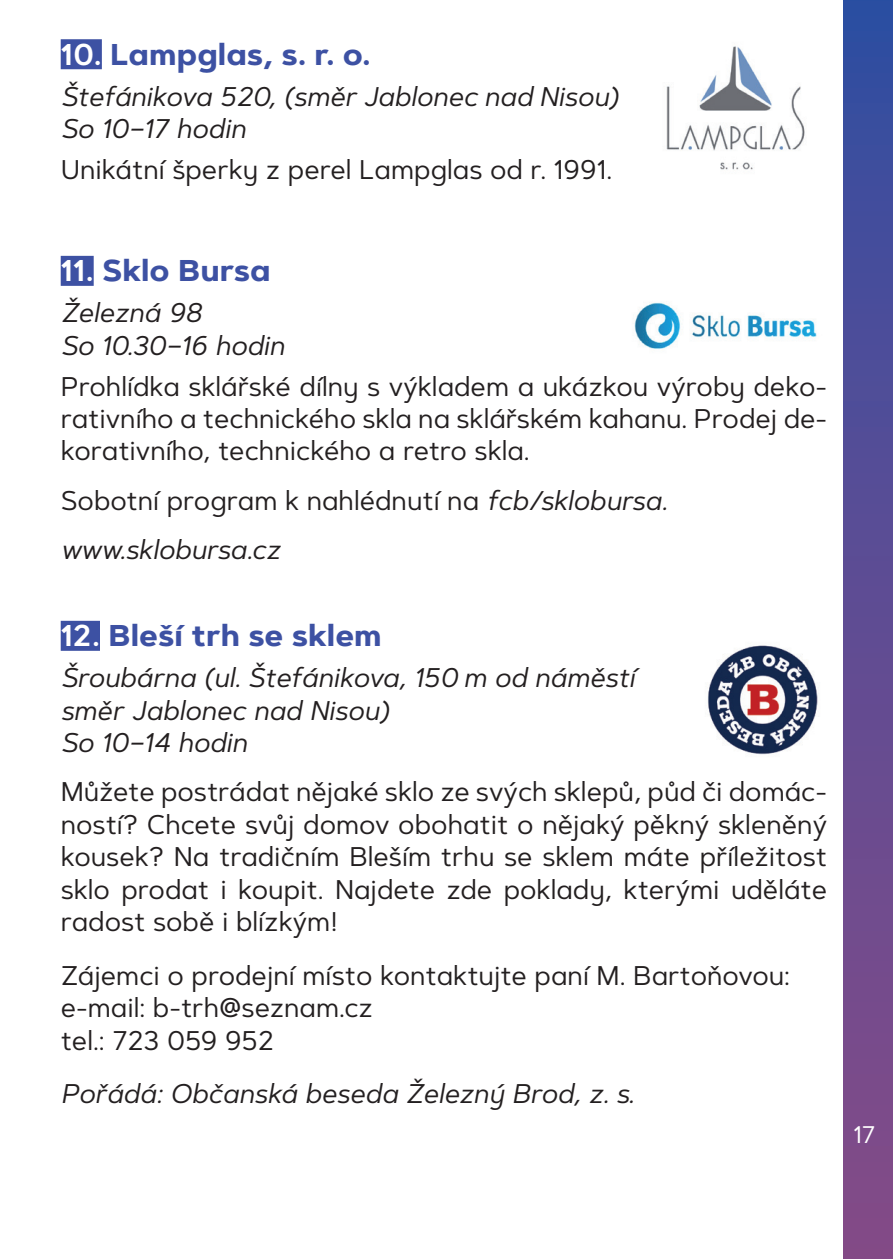
<style>
.page{position:relative;width:893px;height:1259px;background:#fff}
.page>*{position:absolute;margin:0;border:0;box-sizing:border-box;transform-origin:0 0}
.t1{font:700 30px "Artegra Sans Alt";letter-spacing:.02em;color:#3d51a3}
.t2{font:27px/32.4px "Artegra Sans Alt";color:#231f20;text-align:justify}
.t3{font:italic 27px/32.4px "Artegra Sans Alt";color:#231f20}
.t4{font:24px "Artegra Sans Alt";color:#fff}
.s1{font-weight:600;color:#fff}
.s2{font-style:normal}
</style>
<div class="page">
<div style="left:843px;top:0;width:50px;height:1259px;background:linear-gradient(to bottom,#334ea1,#884a86)"></div>
<div style="left:61px;top:39px;width:41px;height:30px;background:#3d51a3"></div>
<div style="left:61px;top:256px;width:33px;height:30px;background:#3d51a3"></div>
<div style="left:61px;top:621px;width:39px;height:30px;background:#3d51a3"></div>
<img style="left:666px;top:46px;width:139px;height:124px">
<img style="left:634px;top:302px;width:183px;height:47px">
<img style="left:707px;top:645px;width:111px;height:110px">
<p class="t1" style="left:61px;top:32px;width:311px"><span class="s1">10.</span> Lampglas, s. r. o.</p>
<p class="t3" style="left:61px;top:79px;width:560px">Štefánikova 520, (směr Jablonec nad Nisou)<br>So 10–17 hodin</p>
<p class="t2" style="left:61px;top:153px;width:553px">Unikátní šperky z perel Lampglas od r. 1991.</p>
<p class="t1" style="left:61px;top:249px;width:211px"><span class="s1">11.</span> Sklo Bursa</p>
<p class="t3" style="left:61px;top:296px;width:225px">Železná 98<br>So 10.30–16 hodin</p>
<p class="t2" style="left:61px;top:369px;width:768px">Prohlídka sklářské dílny s výkladem a ukázkou výroby deko&shy;rativního a technického skla na sklářském kahanu. Prodej de&shy;korativního, technického a retro skla.</p>
<p class="t3" style="left:61px;top:475px;width:608px;line-height:49.5px"><span class="s2">Sobotní program k nahlédnutí na</span> fcb/sklobursa. www.sklobursa.cz</p>
<p class="t1" style="left:61px;top:613px;width:322px"><span class="s1">12.</span> Bleší trh se sklem</p>
<p class="t3" style="left:61px;top:661px;width:576px">Šroubárna (ul. Štefánikova, 150 m od náměstí směr Jablonec nad Nisou)<br>So 10–14 hodin</p>
<p class="t2" style="left:61px;top:775px;width:768px">Můžete postrádat nějaké sklo ze svých sklepů, půd či domác&shy;ností? Chcete svůj domov obohatit o nějaký pěkný skleněný kousek? Na tradičním Bleším trhu se sklem máte příležitost sklo prodat i koupit. Najdete zde poklady, kterými uděláte radost sobě i blízkým!</p>
<p class="t2" style="left:61px;top:958px;width:731px;text-align:left">Zájemci o prodejní místo kontaktujte paní M. Bartoňovou: e-mail: b-trh@seznam.cz<br>tel.: 723 059 952</p>
<p class="t3" style="left:61px;top:1077px;width:575px">Pořádá: Občanská beseda Železný Brod, z. s.</p>
<p class="t4" style="left:853px;top:1118px;width:24px">17</p>
</div>
